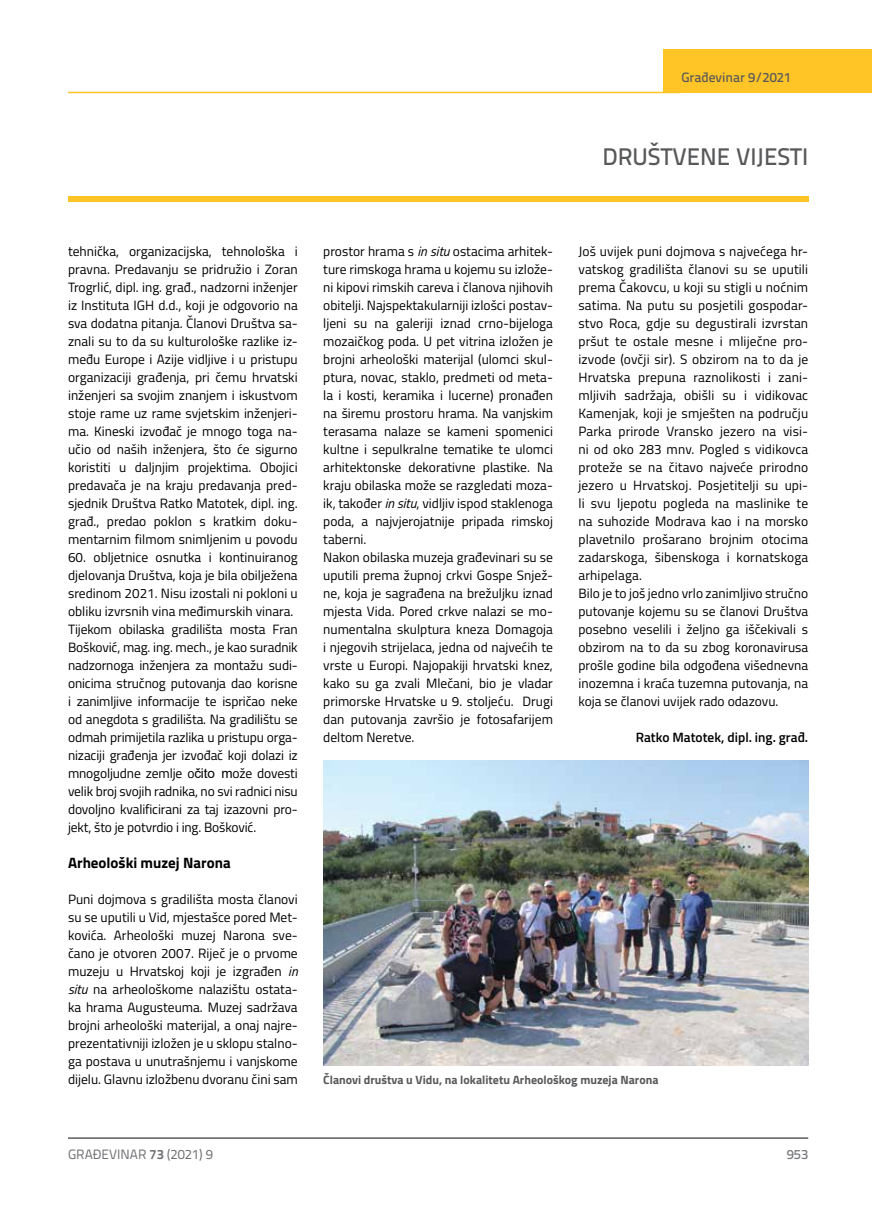
<style>
.page{position:relative;width:872px;height:1212px;background:#fff}
.page>*{position:absolute;margin:0;border:0;box-sizing:border-box;transform-origin:0 0}
.t1{font:500 24px "Titillium Text 22 L";color:#58595b}
.t2{font:700 15px "Titillium";color:#000}
.t3{font:13.5px/18px "Titillium";color:#000}
.t4{font:600 13.5px "Titillium";color:#000}
.t5{font:13.5px "Titillium Text 22 L";color:#6d6e71}
.t6{font:500 13.5px "Titillium Text 22 L";color:#58595b}
.t7{font:500 13.5px "Titillium Text 22 L";color:#797a7d}
.t8{font:700 12px "Titillium";color:#58595b}
.s1{font-family:"Arial"}
.s2{font-style:italic}
.s3{font-weight:700}
</style>
<div class="page">
<hr style="left:68px;top:1138px;width:740px;height:1px;background:#58595b">
<hr style="left:68px;top:92px;width:612px;height:1px;background:#ffc425">
<div style="left:663px;top:49px;width:209px;height:44px;background:#ffc425"></div>
<div style="left:68px;top:196px;width:740px;height:5px;background:#ffc425"></div>
<img style="left:323px;top:760px;width:485px;height:305px">
<p class="t6" style="left:681px;top:67px;width:111px">Građevinar 9/2021</p>
<h1 class="t1" style="left:602px;top:138px;width:207px">DRUŠTVENE VIJESTI</h1>
<p class="t3" style="left:68px;top:241px;width:231px;text-align:justify">tehnička, organizacijska, tehnološka i pravna. Predavanju se pridružio i Zoran Trogrlić, dipl. ing. građ., nadzorni inženjer iz Instituta IGH d.d., koji je odgovorio na sva dodatna pitanja. Članovi Društva sa&shy;znali su to da su kulturološke razlike iz&shy;među Europe i Azije vidljive i u pristupu organizaciji građenja, pri čemu hrvatski inženjeri sa svojim znanjem i iskustvom stoje rame uz rame svjetskim inženjeri&shy;ma. Kineski izvođač je mnogo toga na&shy;učio od naših inženjera, što će sigurno koristiti u daljnjim projektima. Obojici predavača je na kraju predavanja pred&shy;sjednik Društva Ratko Matotek, dipl. ing. građ., predao poklon s kratkim doku&shy;mentarnim filmom snimljenim u povodu</p>
<p class="t3" style="left:68px;top:547px;width:231px">60. obljetnice osnutka i kontinuiranog djelovanja Društva, koja je bila obilježena sredinom 2021. Nisu izostali ni pokloni u obliku izvrsnih vina međimurskih vinara.<br>Tijekom obilaska gradilišta mosta Fran Bošković, mag. ing. mech., je kao suradnik nadzornoga inženjera za montažu sudi&shy;onicima stručnog putovanja dao korisne i zanimljive informacije te ispričao neke od anegdota s gradilišta. Na gradilištu se odmah primijetila razlika u pristupu orga&shy;nizaciji građenja jer izvođač koji dolazi iz mnogoljudne zemlje o<span class="s1">čito m</span>ože dovesti velik broj svojih radnika, no svi radnici nisu dovoljno kvalificirani za taj izazovni pro&shy;jekt, što je potvrdio i ing. Bošković.</p>
<p class="t2" style="left:68px;top:851px;width:164px">Arheološki muzej Narona</p>
<p class="t3" style="left:68px;top:890px;width:231px;text-align:justify">Puni dojmova s gradilišta mosta članovi su se uputili u Vid, mjestašce pored Met&shy;kovića. Arheološki muzej Narona sve&shy;čano je otvoren 2007. Riječ je o prvome muzeju u Hrvatskoj koji je izgrađen <span class="s2">in situ</span> na arheološkome nalazištu ostata&shy;ka hrama Augusteuma. Muzej sadržava brojni arheološki materijal, a onaj najre&shy;prezentativniji izložen je u sklopu stalno&shy;ga postava u unutrašnjemu i vanjskome dijelu. Glavnu izložbenu dvoranu čini sam</p>
<p class="t3" style="left:323px;top:241px;width:231px">prostor hrama s <span class="s2">in situ</span> ostacima arhitek&shy;ture rimskoga hrama u kojemu su izlože&shy;ni kipovi rimskih careva i članova njihovih obitelji. Najspektakularniji izlošci postav&shy;ljeni su na galeriji iznad crno-bijeloga mozaičkog poda. U pet vitrina izložen je brojni arheološki materijal (ulomci skul&shy;ptura, novac, staklo, predmeti od meta&shy;la i kosti, keramika i lucerne) pronađen na širemu prostoru hrama. Na vanjskim terasama nalaze se kameni spomenici kultne i sepulkralne tematike te ulomci arhitektonske dekorativne plastike. Na kraju obilaska može se razgledati moza&shy;ik, također <span class="s2">in situ</span>, vidljiv ispod staklenoga poda, a najvjerojatnije pripada rimskoj taberni.<br>Nakon obilaska muzeja građevinari su se uputili prema župnoj crkvi Gospe Snjež&shy;ne, koja je sagrađena na brežuljku iznad mjesta Vida. Pored crkve nalazi se mo&shy;numentalna skulptura kneza Domagoja i njegovih strijelaca, jedna od najvećih te vrste u Europi. Najopakiji hrvatski knez, kako su ga zvali Mlečani, bio je vladar primorske Hrvatske u 9. stoljeću. Drugi dan putovanja završio je fotosafarijem deltom Neretve.</p>
<p class="t3" style="left:578px;top:241px;width:231px">Još uvijek puni dojmova s najvećega hr&shy;vatskog gradilišta članovi su se uputili prema Čakovcu, u koji su stigli u noćnim satima. Na putu su posjetili gospodar&shy;stvo Roca, gdje su degustirali izvrstan pršut te ostale mesne i mliječne pro&shy;izvode (ovčji sir). S obzirom na to da je Hrvatska prepuna raznolikosti i zani&shy;mljivih sadržaja, obišli su i vidikovac Kamenjak, koji je smješten na području Parka prirode Vransko jezero na visi&shy;ni od oko 283 mnv. Pogled s vidikovca proteže se na čitavo najveće prirodno jezero u Hrvatskoj. Posjetitelji su upi&shy;li svu ljepotu pogleda na maslinike te na suhozide Modrava kao i na morsko plavetnilo prošarano brojnim otocima zadarskoga, šibenskoga i kornatskoga arhipelaga.<br>Bilo je to još jedno vrlo zanimljivo stručno putovanje kojemu su se članovi Društva posebno veselili i željno ga iščekivali s obzirom na to da su zbog koronavirusa prošle godine bila odgođena višednevna inozemna i kraća tuzemna putovanja, na koja se članovi uvijek rado odazovu.</p>
<p class="t4" style="left:636px;top:727px;width:174px">Ratko Matotek, dipl. ing. građ.</p>
<p class="t8" style="left:323px;top:1071px;width:337px">Članovi društva u Vidu, na lokalitetu Arheološkog muzeja Narona</p>
<p class="t5" style="left:68px;top:1144px;width:146px">GRAĐEVINAR <span class="s3">73</span> (2021) 9</p>
<p class="t7" style="left:786px;top:1144px;width:23px">953</p>
</div>
